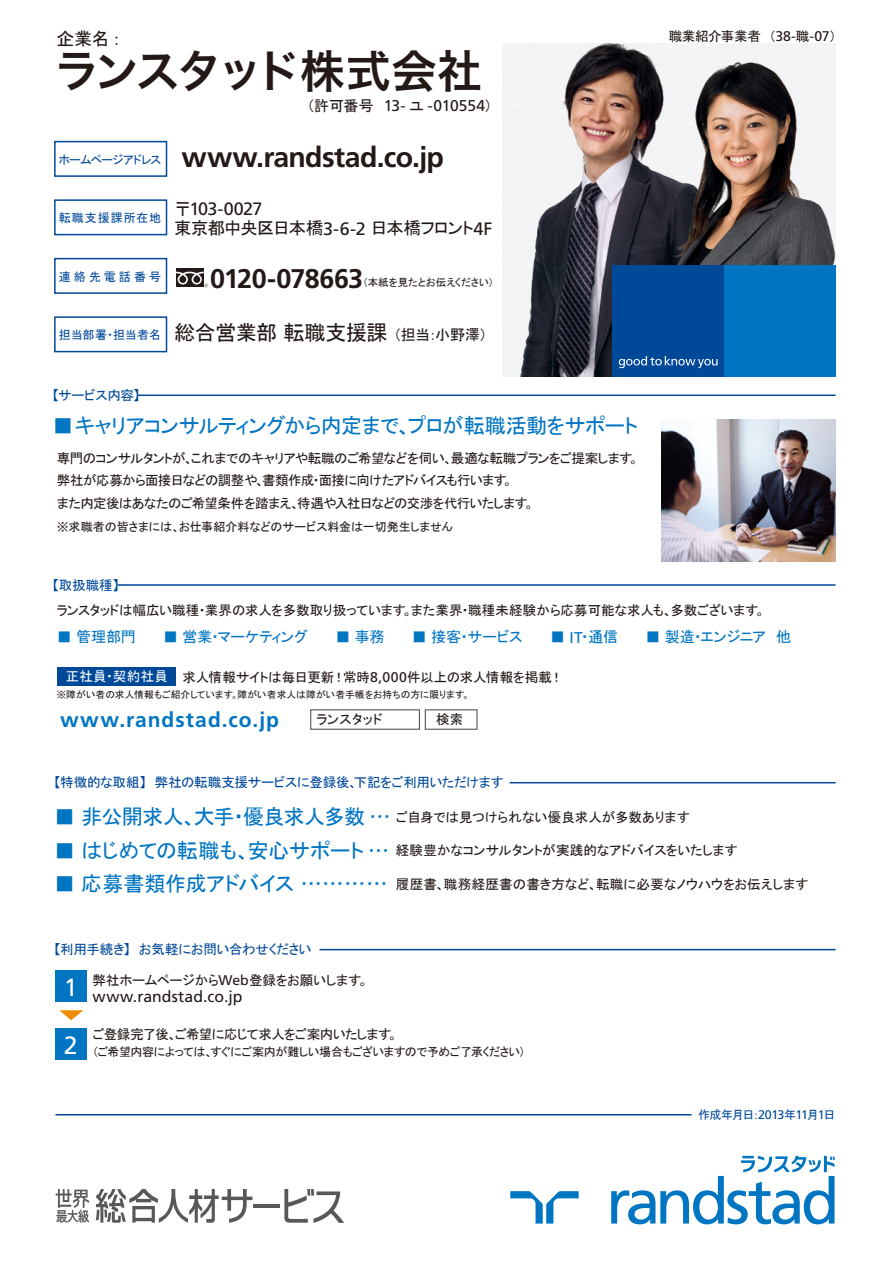
<style>
.page{position:relative;width:893px;height:1263px;background:#fff}
.page>*{position:absolute;margin:0;border:0;box-sizing:border-box;transform-origin:0 0}
.t1{font:45px "Hira Kaku Pro N W6";letter-spacing:-.07em;color:#231916}
.t2{font:700 28.5px "Frutiger LT Std";letter-spacing:-.025em;color:#231916}
.t3{font:700 27px "Frutiger LT Std";letter-spacing:-.03em;color:#231916}
.t4{font:24.9px "Frutiger";color:#fff}
.t5{font:21px "MS P Gothic";letter-spacing:-.025em;color:#0075c2}
.t6{font:21px "MS P Gothic";letter-spacing:-.015em;color:#231916}
.t7{font:700 21px "Frutiger LT Std";letter-spacing:.05em;color:#0075c2}
.t8{font:18px "Frutiger";letter-spacing:-.035em;color:#231916}
.t9{font:18px "MS P Gothic";color:#231916}
.t10{font:17.25px "MS P Gothic";letter-spacing:-.04em;color:#231916}
.t11{font:15.9px "Frutiger";letter-spacing:.005em;color:#231916}
.t12{font:15.6px "Frutiger";letter-spacing:-.02em;color:#231916}
.t13{font:15px "MS P Gothic";letter-spacing:-.005em;color:#0075c2}
.t14{font:13.5px "MS P Gothic";letter-spacing:-.02em;color:#231916}
.t15{font:13.5px/22.5px "MS P Gothic";letter-spacing:-.04em;color:#231916}
.t16{font:13.5px "MS P Gothic";letter-spacing:-.015em;color:#004999}
.t17{font:13.5px "MS P Gothic";letter-spacing:.015em;color:#231916}
.t18{font:13.5px "MS P Gothic";letter-spacing:.005em;color:#231916}
.t19{font:13.5px "MS P Gothic";color:#231916}
.t20{font:13.5px "MS P Gothic";letter-spacing:-.045em;color:#231916}
.t21{font:13.5px "MS P Gothic";letter-spacing:.02em;color:#fff}
.t22{font:12px "MS P Gothic";letter-spacing:-.02em;color:#231916}
.t23{font:12px "MS P Gothic";color:#004999}
.t24{font:12px "MS P Gothic";letter-spacing:-.04em;color:#004999}
.t25{font:12px "MS P Gothic";letter-spacing:.08em;color:#004999}
.t26{font:12px "MS P Gothic";letter-spacing:.26em;color:#004999}
.t27{font:10.5px "MS P Gothic";color:#231916}
.t28{font:9.75px "MS P Gothic";letter-spacing:.01em;color:#231916}
.s1{font-family:"MS P Gothic";font-size:15px}
.s2{font-family:"MS P Gothic";font-size:17.25px}
.s3{font-family:"Frutiger";font-size:18px}
.s4{font-size:15px}
.s5{font-family:"Frutiger";font-size:14.1px}
.s6{font-family:"Frutiger";font-size:15.6px}
.s7{font-size:21px;color:#0075c2}
.s8{font-family:"Frutiger";font-size:12.45px}
</style>
<div class="page">
<div style="left:57px;top:667px;width:118px;height:19px;background:#004999"></div>
<img style="left:503px;top:44px;width:333px;height:333px">
<div style="left:613px;top:265px;width:111px;height:112px;background:#004999"></div>
<div style="left:724px;top:265px;width:112px;height:112px;background:#0075c2"></div>
<svg style="left:619px;top:356px;width:99px;height:12px"></svg>
<svg style="left:510px;top:1156px;width:324px;height:68px"></svg>
<hr style="left:253px;top:1204px;width:27px;height:3px;background:#595857">
<svg style="left:284px;top:1189px;width:60px;height:34px"></svg>
<svg style="left:96px;top:1189px;width:156px;height:34px"></svg>
<svg style="left:56px;top:1189px;width:33px;height:34px"></svg>
<img style="left:661px;top:420px;width:175px;height:142px">
<div style="left:310px;top:709px;width:110px;height:21px;border:1px solid #595857"></div>
<div style="left:425px;top:709px;width:53px;height:21px;border:1px solid #595857"></div>
<div style="left:54px;top:141px;width:113px;height:36px;border:2px solid #004999"></div>
<div style="left:54px;top:199px;width:113px;height:36px;border:2px solid #004999"></div>
<div style="left:54px;top:258px;width:113px;height:36px;border:2px solid #004999"></div>
<div style="left:54px;top:316px;width:113px;height:36px;border:2px solid #004999"></div>
<div style="left:56px;top:971px;width:31px;height:31px;background:#0075c2"></div>
<div style="left:56px;top:1028px;width:31px;height:32px;background:#0075c2"></div>
<hr style="left:138px;top:394px;width:698px;height:2px;background:#004999">
<hr style="left:117px;top:584px;width:719px;height:2px;background:#004999">
<hr style="left:56px;top:1114px;width:636px;height:1px;background:#004999">
<hr style="left:510px;top:782px;width:326px;height:1px;background:#004999">
<hr style="left:320px;top:949px;width:516px;height:1px;background:#004999">
<svg style="left:60px;top:1010px;width:23px;height:10px"></svg>
<svg style="left:176px;top:269px;width:28px;height:3px"></svg>
<svg style="left:176px;top:272px;width:32px;height:15px"></svg>
<h3 class="t9" style="left:57px;top:29px;width:66px">企業名：</h3>
<h1 class="t1" style="left:54px;top:30px;width:430px">ランスタッド株式会社</h1>
<p class="t24" style="left:59px;top:153px;width:104px">ホームページアドレス</p>
<p class="t25" style="left:59px;top:212px;width:104px">転職支援課所在地</p>
<p class="t26" style="left:59px;top:270px;width:104px">連絡先電話番号</p>
<p class="t23" style="left:59px;top:329px;width:104px">担当部署・担当者名</p>
<p class="t12" style="left:307px;top:97px;width:186px"><span class="s1">（許可番号</span> 13- <span class="s1">ユ</span> -010554<span class="s1">）</span></p>
<h2 class="t2" style="left:182px;top:141px;width:264px">www.randstad.co.jp</h2>
<h3 class="t8" style="left:174px;top:199px;width:90px"><span class="s2">〒</span>103-0027</h3>
<p class="t10" style="left:174px;top:220px;width:320px">東京都中央区日本橋<span class="s3">3-6-2</span> 日本橋フロント<span class="s3">4F</span></p>
<h3 class="t3" style="left:210px;top:263px;width:155px">0120-078663</h3>
<p class="t27" style="left:363px;top:277px;width:132px">（本紙を見たとお伝えください）</p>
<h3 class="t6" style="left:174px;top:322px;width:314px">総合営業部転職支援課<span class="s4">（担当：小野澤）</span></h3>
<p class="t16" style="left:53px;top:389px;width:89px">【サービス内容】</p>
<h3 class="t5" style="left:53px;top:415px;width:587px">■キャリアコンサルティングから内定まで、プロが転職活動をサポート</h3>
<p class="t15" style="left:57px;top:447px;width:583px">専門のコンサルタントが、これまでのキャリアや転職のご希望などを伺い、最適な転職プランをご提案します。弊社が応募から面接日などの調整や、書類作成・面接に向けたアドバイスも行います。<br>また内定後はあなたのご希望条件を踏まえ、待遇や入社日などの交渉を代行いたします。</p>
<p class="t22" style="left:57px;top:521px;width:398px">※求職者の皆さまには、お仕事紹介料などのサービス料金は一切発生しません</p>
<p class="t16" style="left:53px;top:578px;width:68px">【取扱職種】</p>
<p class="t14" style="left:669px;top:29px;width:169px">職業紹介事業者 （<span class="s5">38-</span>職<span class="s5">-07</span>）</p>
<p class="t14" style="left:57px;top:604px;width:710px">ランスタッドは幅広い職種・業界の求人を多数取り扱っています。また業界・職種未経験から応募可能な求人も、多数ございます。</p>
<p class="t13" style="left:57px;top:629px;width:81px">■ 管理部門</p>
<p class="t13" style="left:163px;top:629px;width:147px">■ 営業・マーケティング</p>
<p class="t13" style="left:336px;top:629px;width:51px">■ 事務</p>
<p class="t13" style="left:412px;top:629px;width:112px">■ 接客・サービス</p>
<p class="t13" style="left:550px;top:629px;width:69px">■ <span class="s6">IT</span>・通信</p>
<p class="t13" style="left:645px;top:629px;width:147px">■ 製造・エンジニア 他</p>
<p class="t21" style="left:66px;top:670px;width:104px">正社員・契約社員</p>
<p class="t14" style="left:182px;top:670px;width:382px">求人情報サイトは毎日更新！常時<span class="s5">8,000</span>件以上の求人情報を掲載！</p>
<h3 class="t7" style="left:60px;top:707px;width:220px">www.randstad.co.jp</h3>
<p class="t14" style="left:316px;top:713px;width:68px">ランスタッド</p>
<p class="t14" style="left:436px;top:713px;width:28px">検索</p>
<p class="t28" style="left:57px;top:689px;width:414px">※障がい者の求人情報もご紹介しています。障がい者求人は障がい者手帳をお持ちの方に限ります。</p>
<p class="t16" style="left:54px;top:775px;width:451px">【特徴的な取組】 弊社の転職支援サービスに登録後、下記をご利用いただけます</p>
<p class="t19" style="left:54px;top:810px;width:637px"><span class="s7">■ 非公開求人、大手・優良求人多数 …</span> ご自身では見つけられない優良求人が多数あります</p>
<p class="t18" style="left:54px;top:844px;width:685px"><span class="s7">■ はじめての転職も、安心サポート …</span> 経験豊かなコンサルタントが実践的なアドバイスをいたします</p>
<p class="t17" style="left:54px;top:877px;width:756px"><span class="s7">■ 応募書類作成アドバイス …………</span> 履歴書、職務経歴書の書き方など、転職に必要なノウハウをお伝えします</p>
<p class="t16" style="left:54px;top:942px;width:259px">【利用手続き】 お気軽にお問い合わせください</p>
<h3 class="t4" style="left:64px;top:972px;width:15px">1</h3>
<h3 class="t4" style="left:64px;top:1030px;width:15px">2</h3>
<p class="t14" style="left:93px;top:973px;width:277px">弊社ホームページから<span class="s5">Web</span>登録をお願いします。</p>
<p class="t11" style="left:93px;top:987px;width:151px">www.randstad.co.jp</p>
<p class="t20" style="left:93px;top:1027px;width:307px">ご登録完了後、ご希望に応じて求人をご案内いたします。</p>
<p class="t22" style="left:93px;top:1046px;width:434px">（ご希望内容によっては、すぐにご案内が難しい場合もございますので予めご了承ください）</p>
<p class="t23" style="left:698px;top:1108px;width:139px">作成年月日：<span class="s8">2013</span>年<span class="s8">11</span>月<span class="s8">1</span>日</p>
</div>
